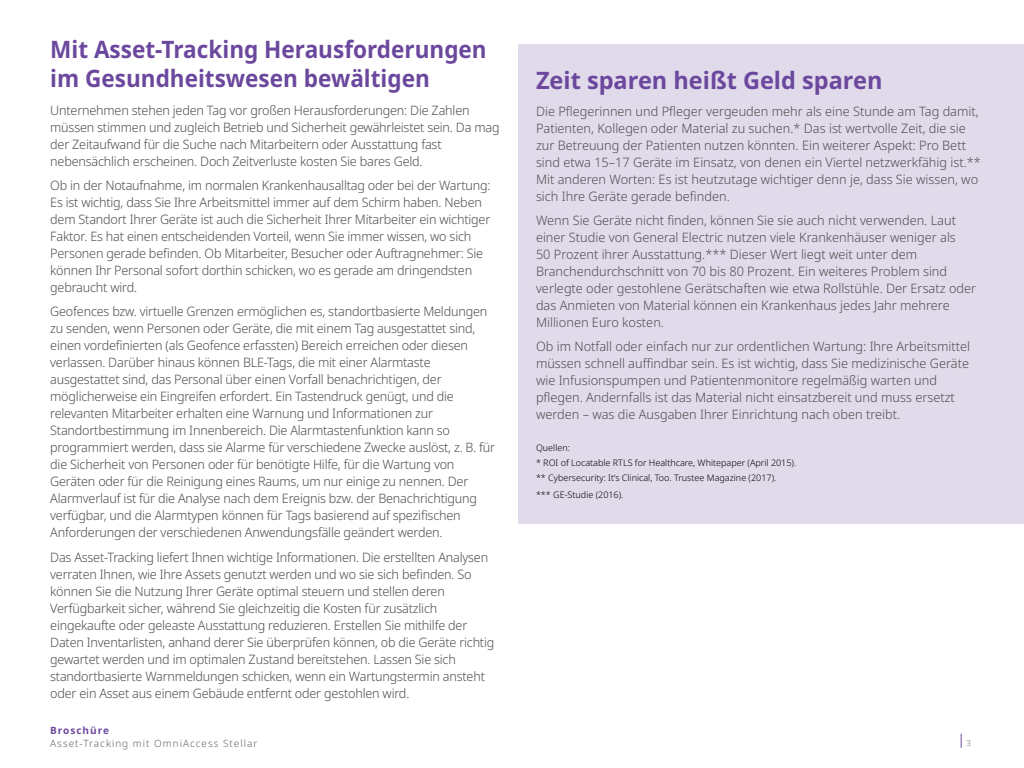
<style>
.page{position:relative;width:1024px;height:768px;background:#fff}
.page>*{position:absolute;margin:0;border:0;box-sizing:border-box;transform-origin:0 0}
.t1{font:700 24px/28.8px "Noto Sans";color:#6b489d;scale:.94 1}
.t2{font:700 24px "Noto Sans";color:#6b489d}
.t3{font:300 13px/17px "Noto Sans";letter-spacing:-.015em;color:#4d4d4d}
.t4{font:300 10px "Noto Sans";letter-spacing:.1em;color:#5f636a}
.t5{font:700 10px "Noto Sans";letter-spacing:.1em;color:#6b489d}
.t6{font:300 9px/15px "Noto Sans";color:#000}
.t7{font:300 8px "Noto Sans";color:#6d6e71}
</style>
<div class="page">
<div style="left:518px;top:45px;width:506px;height:479px;background:#e1daeb"></div>
<svg style="left:961px;top:734px;width:1px;height:14px"></svg>
<h1 class="t1" style="left:50px;top:36px;width:466px">Mit Asset-Tracking Herausforderungen im Gesundheitswesen bewältigen</h1>
<p class="t3" style="left:50px;top:102px;width:451px">Unternehmen stehen jeden Tag vor großen Herausforderungen: Die Zahlen müssen stimmen und zugleich Betrieb und Sicherheit gewährleistet sein. Da mag der Zeitaufwand für die Suche nach Mitarbeitern oder Ausstattung fast nebensächlich erscheinen. Doch Zeitverluste kosten Sie bares Geld.</p>
<p class="t3" style="left:50px;top:177px;width:442px">Ob in der Notaufnahme, im normalen Krankenhausalltag oder bei der Wartung:<br>Es ist wichtig, dass Sie Ihre Arbeitsmittel immer auf dem Schirm haben. Neben dem Standort Ihrer Geräte ist auch die Sicherheit Ihrer Mitarbeiter ein wichtiger Faktor. Es hat einen entscheidenden Vorteil, wenn Sie immer wissen, wo sich Personen gerade befinden. Ob Mitarbeiter, Besucher oder Auftragnehmer: Sie können Ihr Personal sofort dorthin schicken, wo es gerade am dringendsten gebraucht wird.</p>
<p class="t3" style="left:50px;top:304px;width:447px">Geofences bzw. virtuelle Grenzen ermöglichen es, standortbasierte Meldungen zu senden, wenn Personen oder Geräte, die mit einem Tag ausgestattet sind, einen vordefinierten (als Geofence erfassten) Bereich erreichen oder diesen verlassen. Darüber hinaus können BLE-Tags, die mit einer Alarmtaste ausgestattet sind, das Personal über einen Vorfall benachrichtigen, der möglicherweise ein Eingreifen erfordert. Ein Tastendruck genügt, und die relevanten Mitarbeiter erhalten eine Warnung und Informationen zur Standortbestimmung im Innenbereich. Die Alarmtastenfunktion kann so programmiert werden, dass sie Alarme für verschiedene Zwecke auslöst, z. B. für die Sicherheit von Personen oder für benötigte Hilfe, für die Wartung von Geräten oder für die Reinigung eines Raums, um nur einige zu nennen. Der Alarmverlauf ist für die Analyse nach dem Ereignis bzw. der Benachrichtigung verfügbar, und die Alarmtypen können für Tags basierend auf spezifischen Anforderungen der verschiedenen Anwendungsfälle geändert werden.</p>
<p class="t3" style="left:50px;top:549px;width:446px">Das Asset-Tracking liefert Ihnen wichtige Informationen. Die erstellten Analysen verraten Ihnen, wie Ihre Assets genutzt werden und wo sie sich befinden. So können Sie die Nutzung Ihrer Geräte optimal steuern und stellen deren Verfügbarkeit sicher, während Sie gleichzeitig die Kosten für zusätzlich eingekaufte oder geleaste Ausstattung reduzieren. Erstellen Sie mithilfe der Daten Inventarlisten, anhand derer Sie überprüfen können, ob die Geräte richtig gewartet werden und im optimalen Zustand bereitstehen. Lassen Sie sich standortbasierte Warnmeldungen schicken, wenn ein Wartungstermin ansteht oder ein Asset aus einem Gebäude entfernt oder gestohlen wird.</p>
<p class="t5" style="left:50px;top:724px;width:60px">Broschüre</p>
<p class="t4" style="left:50px;top:737px;width:209px">Asset-Tracking mit OmniAccess Stellar</p>
<h1 class="t2" style="left:536px;top:63px;width:348px">Zeit sparen heißt Geld sparen</h1>
<p class="t3" style="left:536px;top:103px;width:446px">Die Pflegerinnen und Pfleger vergeuden mehr als eine Stunde am Tag damit, Patienten, Kollegen oder Material zu suchen.* Das ist wertvolle Zeit, die sie zur Betreuung der Patienten nutzen könnten. Ein weiterer Aspekt: Pro Bett sind etwa 15–17 Geräte im Einsatz, von denen ein Viertel netzwerkfähig ist.** Mit anderen Worten: Es ist heutzutage wichtiger denn je, dass Sie wissen, wo sich Ihre Geräte gerade befinden.</p>
<p class="t3" style="left:536px;top:212px;width:442px">Wenn Sie Geräte nicht finden, können Sie sie auch nicht verwenden. Laut einer Studie von General Electric nutzen viele Krankenhäuser weniger als<br>50 Prozent ihrer Ausstattung.*** Dieser Wert liegt weit unter dem Branchendurchschnitt von 70 bis 80 Prozent. Ein weiteres Problem sind verlegte oder gestohlene Gerätschaften wie etwa Rollstühle. Der Ersatz oder das Anmieten von Material können ein Krankenhaus jedes Jahr mehrere Millionen Euro kosten.</p>
<p class="t3" style="left:536px;top:338px;width:436px">Ob im Notfall oder einfach nur zur ordentlichen Wartung: Ihre Arbeitsmittel müssen schnell auffindbar sein. Es ist wichtig, dass Sie medizinische Geräte wie Infusionspumpen und Patientenmonitore regelmäßig warten und pflegen. Andernfalls ist das Material nicht einsatzbereit und muss ersetzt werden – was die Ausgaben Ihrer Einrichtung nach oben treibt.</p>
<p class="t6" style="left:536px;top:440px;width:262px">Quellen:<br>* ROI of Locatable RTLS for Healthcare, Whitepaper (April 2015). ** Cybersecurity: It’s Clinical, Too. Trustee Magazine (2017).</p>
<p class="t6" style="left:536px;top:487px;width:89px">*** GE-Studie (2016).</p>
<p class="t7" style="left:966px;top:737px;width:6px">3</p>
</div>
